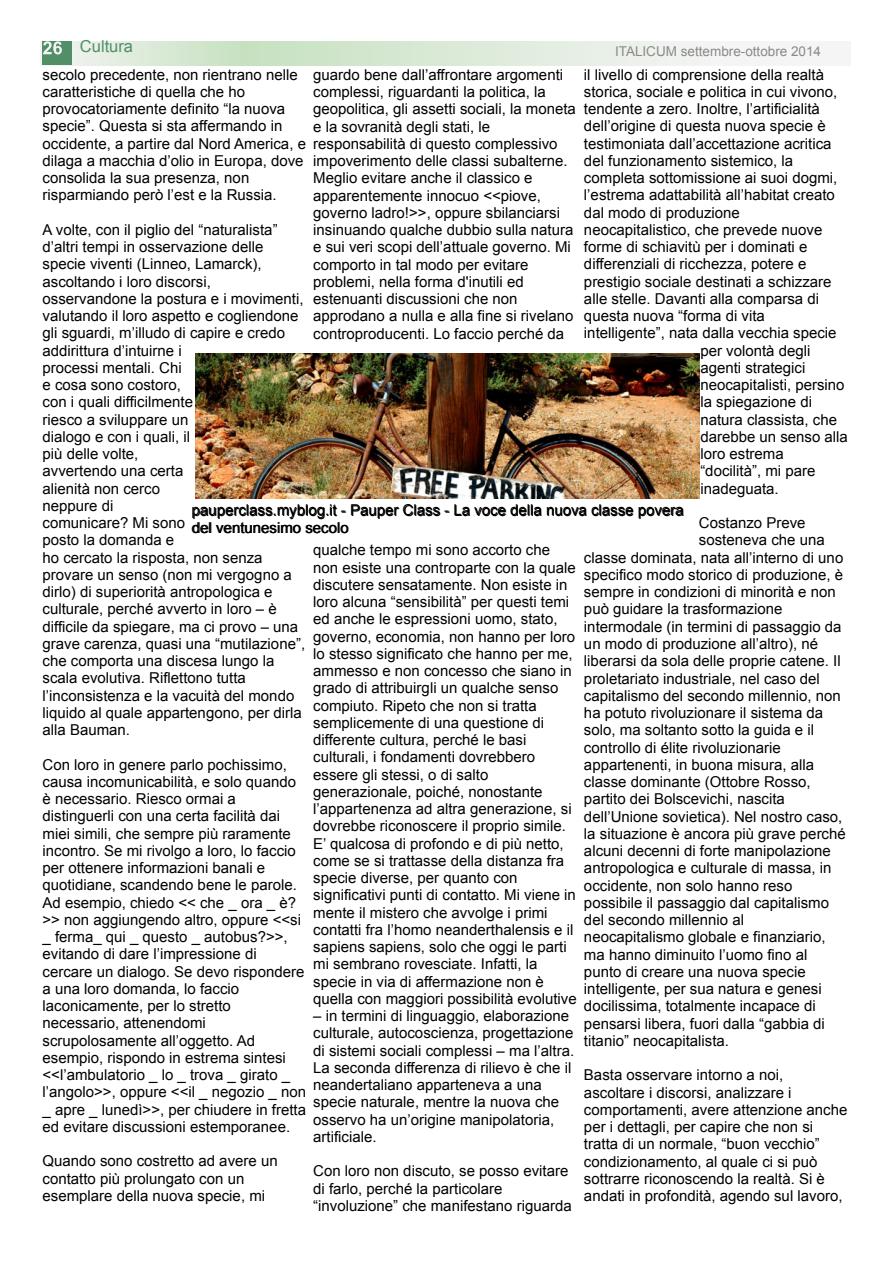
<style>
.page{position:relative;width:893px;height:1263px;background:#fff}
.page>*{position:absolute;margin:0;border:0;box-sizing:border-box;transform-origin:0 0}
.t1{font:16.5px "Arial";color:#528f66}
.t2{font:15px/17.2px "Arial";color:#000}
.t3{font:13.5px "Arial";color:#8b8989}
</style>
<div class="page">
<svg style="left:42px;top:41px;width:677px;height:24px;background:#dbead8"></svg>
<div style="left:43px;top:41px;width:29px;height:24px;background:#528f66"></div>
<img style="left:195px;top:353px;width:504px;height:146px">
<p class="t1" style="left:80px;top:37px;width:55px">Cultura</p>
<p class="t3" style="left:615px;top:44px;width:208px">ITALICUM settembre-ottobre 2014</p>
<p class="t2" style="left:43px;top:66px;width:265px">secolo precedente, non rientrano nelle caratteristiche di quella che ho provocatoriamente definito “la nuova specie”. Questa si sta affermando in occidente, a partire dal Nord America, e dilaga a macchia d’olio in Europa, dove consolida la sua presenza, non risparmiando però l’est e la Russia.</p>
<p class="t2" style="left:43px;top:221px;width:264px">A volte, con il piglio del “naturalista” d’altri tempi in osservazione delle specie viventi (Linneo, Lamarck), ascoltando i loro discorsi, osservandone la postura e i movimenti, valutando il loro aspetto e cogliendone gli sguardi, m’illudo di capire e credo addirittura d’intuirne i<br>processi mentali. Chi<br>e cosa sono costoro,<br>con i quali difficilmente<br>riesco a sviluppare un<br>dialogo e con i quali, il<br>più delle volte,<br>avvertendo una certa<br>alienità non cerco<br>neppure di<br>comunicare? Mi sono<br>posto la domanda e<br>ho cercato la risposta, non senza provare un senso (non mi vergogno a dirlo) di superiorità antropologica e culturale, perché avverto in loro – è difficile da spiegare, ma ci provo – una grave carenza, quasi una “mutilazione”, che comporta una discesa lungo la scala evolutiva. Riflettono tutta l’inconsistenza e la vacuità del mondo liquido al quale appartengono, per dirla alla Bauman.</p>
<p class="t2" style="left:43px;top:756px;width:265px">Con loro in genere parlo pochissimo, causa incomunicabilità, e solo quando è necessario. Riesco ormai a distinguerli con una certa facilità dai miei simili, che sempre più raramente incontro. Se mi rivolgo a loro, lo faccio per ottenere informazioni banali e quotidiane, scandendo bene le parole.<br>Ad esempio, chiedo &lt;&lt; che _ ora _ è? &gt;&gt; non aggiungendo altro, oppure &lt;&lt;si _ ferma_ qui _ questo _ autobus?&gt;&gt;, evitando di dare l’impressione di cercare un dialogo. Se devo rispondere a una loro domanda, lo faccio laconicamente, per lo stretto necessario, attenendomi scrupolosamente all’oggetto. Ad esempio, rispondo in estrema sintesi &lt;&lt;l’ambulatorio _ lo _ trova _ girato _ l’angolo&gt;&gt;, oppure &lt;&lt;il _ negozio _ non _ apre _ lunedì&gt;&gt;, per chiudere in fretta ed evitare discussioni estemporanee.</p>
<p class="t2" style="left:43px;top:1152px;width:237px">Quando sono costretto ad avere un contatto più prolungato con un esemplare della nuova specie, mi</p>
<p class="t2" style="left:584px;top:66px;width:242px">il livello di comprensione della realtà</p>
<p class="t2" style="left:584px;top:83px;width:255px">storica, sociale e politica in cui vivono,</p>
<p class="t2" style="left:584px;top:100px;width:237px">tendente a zero. Inoltre, l’artificialità</p>
<p class="t2" style="left:584px;top:118px;width:243px">dell’origine di questa nuova specie è</p>
<p class="t2" style="left:584px;top:135px;width:249px">testimoniata dall’accettazione acritica</p>
<p class="t2" style="left:584px;top:152px;width:211px">del funzionamento sistemico, la</p>
<p class="t2" style="left:584px;top:169px;width:255px">completa sottomissione ai suoi dogmi,</p>
<p class="t2" style="left:584px;top:187px;width:252px">l’estrema adattabilità all’habitat creato</p>
<p class="t2" style="left:584px;top:204px;width:157px">dal modo di produzione</p>
<p class="t2" style="left:584px;top:221px;width:240px">neocapitalistico, che prevede nuove</p>
<p class="t2" style="left:584px;top:238px;width:225px">forme di schiavitù per i dominati e</p>
<p class="t2" style="left:584px;top:256px;width:224px">differenziali di ricchezza, potere e</p>
<p class="t2" style="left:584px;top:273px;width:249px">prestigio sociale destinati a schizzare</p>
<p class="t2" style="left:584px;top:290px;width:237px">alle stelle. Davanti alla comparsa di</p>
<p class="t2" style="left:584px;top:307px;width:182px">questa nuova “forma di vita</p>
<p class="t2" style="left:584px;top:325px;width:254px">intelligente”, nata dalla vecchia specie</p>
<p class="t2" style="left:700px;top:342px;width:112px">per volontà degli</p>
<p class="t2" style="left:700px;top:359px;width:107px">agenti strategici</p>
<p class="t2" style="left:700px;top:376px;width:146px">neocapitalisti, persino</p>
<p class="t2" style="left:700px;top:394px;width:113px">la spiegazione di</p>
<p class="t2" style="left:700px;top:411px;width:138px">natura classista, che</p>
<p class="t2" style="left:700px;top:428px;width:149px">darebbe un senso alla</p>
<p class="t2" style="left:700px;top:445px;width:85px">loro estrema</p>
<p class="t2" style="left:700px;top:463px;width:117px">“docilità”, mi pare</p>
<p class="t2" style="left:700px;top:480px;width:80px">inadeguata.</p>
<p class="t2" style="left:699px;top:514px;width:108px">Costanzo Preve</p>
<p class="t2" style="left:699px;top:532px;width:127px">sosteneva che una</p>
<p class="t2" style="left:584px;top:549px;width:261px">classe dominata, nata all’interno di uno</p>
<p class="t2" style="left:584px;top:566px;width:261px">specifico modo storico di produzione, è</p>
<p class="t2" style="left:584px;top:583px;width:253px">sempre in condizioni di minorità e non</p>
<p class="t2" style="left:584px;top:601px;width:200px">può guidare la trasformazione</p>
<p class="t2" style="left:584px;top:618px;width:259px">intermodale (in termini di passaggio da</p>
<p class="t2" style="left:584px;top:635px;width:236px">un modo di produzione all’altro), né</p>
<p class="t2" style="left:584px;top:652px;width:258px">liberarsi da sola delle proprie catene. Il</p>
<p class="t2" style="left:584px;top:670px;width:237px">proletariato industriale, nel caso del</p>
<p class="t2" style="left:584px;top:687px;width:258px">capitalismo del secondo millennio, non</p>
<p class="t2" style="left:584px;top:704px;width:241px">ha potuto rivoluzionare il sistema da</p>
<p class="t2" style="left:584px;top:721px;width:232px">solo, ma soltanto sotto la guida e il</p>
<p class="t2" style="left:584px;top:739px;width:198px">controllo di élite rivoluzionarie</p>
<p class="t2" style="left:584px;top:756px;width:232px">appartenenti, in buona misura, alla</p>
<p class="t2" style="left:584px;top:773px;width:228px">classe dominante (Ottobre Rosso,</p>
<p class="t2" style="left:584px;top:790px;width:202px">partito dei Bolscevichi, nascita</p>
<p class="t2" style="left:584px;top:808px;width:260px">dell’Unione sovietica). Nel nostro caso,</p>
<p class="t2" style="left:584px;top:825px;width:263px">la situazione è ancora più grave perché</p>
<p class="t2" style="left:584px;top:842px;width:248px">alcuni decenni di forte manipolazione</p>
<p class="t2" style="left:584px;top:859px;width:249px">antropologica e culturale di massa, in</p>
<p class="t2" style="left:584px;top:877px;width:210px">occidente, non solo hanno reso</p>
<p class="t2" style="left:584px;top:894px;width:247px">possibile il passaggio dal capitalismo</p>
<p class="t2" style="left:584px;top:911px;width:162px">del secondo millennio al</p>
<p class="t2" style="left:584px;top:928px;width:243px">neocapitalismo globale e finanziario,</p>
<p class="t2" style="left:584px;top:946px;width:225px">ma hanno diminuito l’uomo fino al</p>
<p class="t2" style="left:584px;top:963px;width:223px">punto di creare una nuova specie</p>
<p class="t2" style="left:584px;top:980px;width:239px">intelligente, per sua natura e genesi</p>
<p class="t2" style="left:584px;top:997px;width:233px">docilissima, totalmente incapace di</p>
<p class="t2" style="left:584px;top:1015px;width:242px">pensarsi libera, fuori dalla “gabbia di</p>
<p class="t2" style="left:584px;top:1032px;width:147px">titanio” neocapitalista.</p>
<p class="t2" style="left:584px;top:1066px;width:265px">Basta osservare intorno a noi, ascoltare i discorsi, analizzare i comportamenti, avere attenzione anche per i dettagli, per capire che non si tratta di un normale, “buon vecchio” condizionamento, al quale ci si può sottrarre riconoscendo la realtà. Si è andati in profondità, agendo sul lavoro,</p>
<p class="t2" style="left:313px;top:66px;width:264px">guardo bene dall’affrontare argomenti complessi, riguardanti la politica, la geopolitica, gli assetti sociali, la moneta e la sovranità degli stati, le responsabilità di questo complessivo impoverimento delle classi subalterne.<br>Meglio evitare anche il classico e apparentemente innocuo &lt;&lt;piove, governo ladro!&gt;&gt;, oppure sbilanciarsi insinuando qualche dubbio sulla natura e sui veri scopi dell’attuale governo. Mi comporto in tal modo per evitare problemi, nella forma d'inutili ed estenuanti discussioni che non approdano a nulla e alla fine si rivelano controproducenti. Lo faccio perché da</p>
<p class="t2" style="left:192px;top:502px;width:493px">pauperclass.myblog.it - Pauper Class - La voce della nuova classe povera del ventunesimo secolo</p>
<p class="t2" style="left:313px;top:541px;width:265px">qualche tempo mi sono accorto che non esiste una controparte con la quale discutere sensatamente. Non esiste in loro alcuna “sensibilità” per questi temi ed anche le espressioni uomo, stato, governo, economia, non hanno per loro lo stesso significato che hanno per me, ammesso e non concesso che siano in grado di attribuirgli un qualche senso compiuto. Ripeto che non si tratta semplicemente di una questione di differente cultura, perché le basi culturali, i fondamenti dovrebbero essere gli stessi, o di salto generazionale, poiché, nonostante l’appartenenza ad altra generazione, si dovrebbe riconoscere il proprio simile.<br>E’ qualcosa di profondo e di più netto, come se si trattasse della distanza fra specie diverse, per quanto con significativi punti di contatto. Mi viene in mente il mistero che avvolge i primi contatti fra l’homo neanderthalensis e il sapiens sapiens, solo che oggi le parti mi sembrano rovesciate. Infatti, la specie in via di affermazione non è quella con maggiori possibilità evolutive</p>
<p class="t2" style="left:313px;top:1007px;width:262px">– in termini di linguaggio, elaborazione culturale, autocoscienza, progettazione di sistemi sociali complessi – ma l’altra.<br>La seconda differenza di rilievo è che il neandertaliano apparteneva a una specie naturale, mentre la nuova che osservo ha un’origine manipolatoria, artificiale.</p>
<p class="t2" style="left:313px;top:1162px;width:260px">Con loro non discuto, se posso evitare di farlo, perché la particolare “involuzione” che manifestano riguarda</p>
</div>
